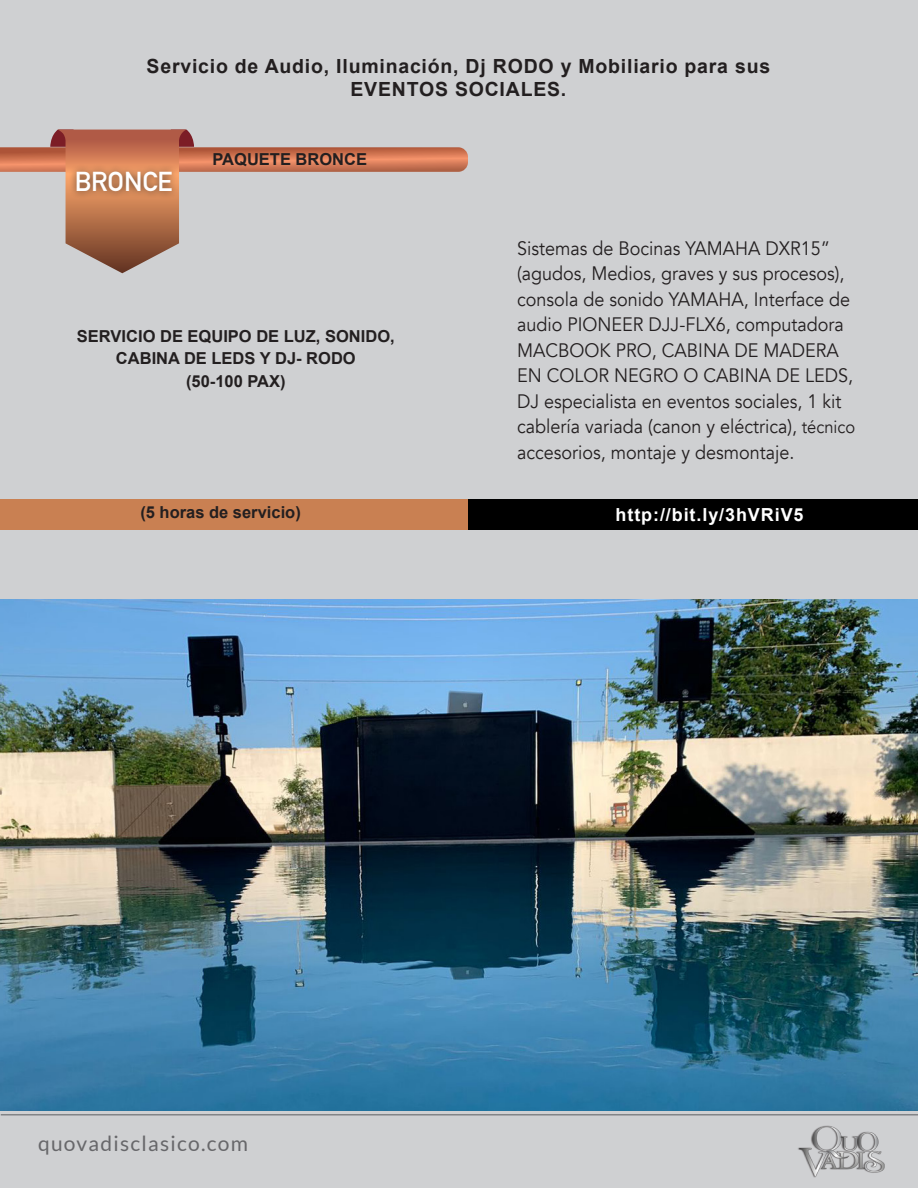
<style>
.page{position:relative;width:918px;height:1188px;background:#cfd0d2}
.page>*{position:absolute;margin:0;border:0;box-sizing:border-box;transform-origin:0 0}
.t1{font:700 27px "DIN Alternate";color:#fff}
.t2{font:21px "Lato";letter-spacing:.06em;color:#67676a}
.TEXTO_DJ{font:19.5px/25.5px "Avenir";color:#231f20;scale:.93 1}
.t3{font:700 19.5px/23.4px "Arial";letter-spacing:.04em;color:#231f20;text-align:center}
.t4{font:700 18px "Arial";letter-spacing:.05em;color:#fff}
.NOME_CANTANTE{font:700 16.5px/22.5px "Arial";color:#231f20;text-align:center}
.s1{font-size:17.85px}
</style>
<div class="page">
<hr style="left:1px;top:1114px;width:917px;height:2px;background:#828487">
<img style="left:798px;top:1125px;width:87px;height:53px">
<div style="left:459px;top:499px;width:459px;height:31px;background:#000"></div>
<svg style="left:0;top:130px;width:468px;height:143px"></svg>
<div style="left:69px;top:164px;width:111px;height:35px;background:#231f20;opacity:.75"></div>
<div style="left:0;top:499px;width:468px;height:31px;background:#c98052"></div>
<img style="left:0;top:600px;width:918px;height:510px">
<p class="t3" style="left:147px;top:55px;width:625px">Servicio de Audio, Iluminación, Dj RODO y Mobiliario para sus<br>EVENTOS SOCIALES.</p>
<p class="t1" style="left:75px;top:161px;width:99px">BRONCE</p>
<p class="NOME_CANTANTE" style="left:213px;top:149px;width:156px">PAQUETE BRONCE</p>
<p class="NOME_CANTANTE" style="left:77px;top:325px;width:319px">SERVICIO DE EQUIPO DE LUZ, SONIDO,<br>CABINA DE LEDS Y DJ- RODO<br>(50-100 PAX)</p>
<p class="NOME_CANTANTE" style="left:140px;top:502px;width:162px">(5 horas de servicio)</p>
<p class="TEXTO_DJ" style="left:517px;top:236px;width:359px">Sistemas de Bocinas YAMAHA DXR15” (agudos, Medios, graves y sus procesos), consola de sonido YAMAHA, Interface de audio PIONEER DJJ-FLX6, computadora</p>
<p class="TEXTO_DJ" style="left:517px;top:338px;width:365px">MACBOOK PRO, CABINA DE MADERA EN COLOR NEGRO O CABINA DE LEDS, DJ especialista en eventos sociales, 1 kit cablería variada (canon y eléctrica), <span class="s1">técnico </span>accesorios, montaje y desmontaje.</p>
<p class="t4" style="left:616px;top:503px;width:190px">http://bit.ly/3hVRiV5</p>
<p class="t2" style="left:38px;top:1132px;width:212px">quovadisclasico.com</p>
</div>
